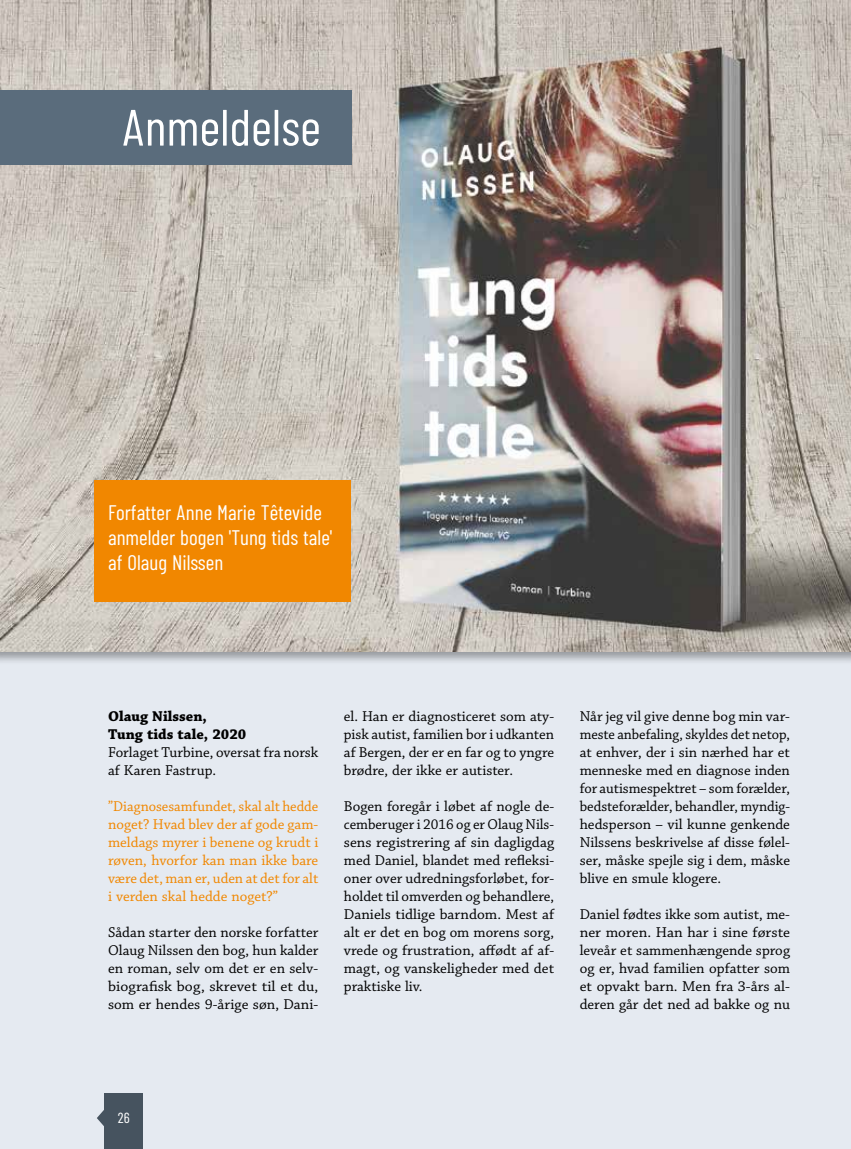
<style>
.page{position:relative;width:851px;height:1149px;background:#fff}
.page>*{position:absolute;margin:0;border:0;box-sizing:border-box;transform-origin:0 0}
.t1{font:51px "Barlow Condensed";color:#fff}
.t2{font:21px/25.2px "Barlow Condensed";color:#fff}
.t3{font:15px/18px "Chaparral Pro";color:#000;text-align:justify}
.t4{font:15px/18px "Chaparral Pro";color:#f18700;text-align:justify}
.t5{font:700 15px/18px "Chaparral Pro";color:#000}
.t6{font:14.55px "Barlow Condensed";color:#fff}
</style>
<div class="page">
<div style="left:0;top:0;width:850px;height:1148px;background:#e5eaf1"></div>
<svg style="left:97px;top:1097px;width:8px;height:51px"></svg>
<div style="left:105px;top:1093px;width:38px;height:55px;background:#46535f"></div>
<div style="left:0;top:0;width:850px;height:665px;background:#000;opacity:.35"></div>
<img style="left:0;top:0;width:850px;height:651px">
<div style="left:0;top:91px;width:351px;height:74px;background:#5a6c7c"></div>
<div style="left:94px;top:480px;width:257px;height:122px;background:#f18700"></div>
<h1 class="t1" style="left:122px;top:95px;width:201px">Anmeldelse</h1>
<h2 class="t2" style="left:108px;top:499px;width:225px">Forfatter Anne Marie Têtevide anmelder bogen 'Tung tids tale' af Olaug Nilssen</h2>
<p class="t5" style="left:108px;top:707px;width:140px">Olaug Nilssen,<br>Tung tids tale, 2020</p>
<p class="t3" style="left:108px;top:743px;width:212px">Forlaget Turbine, oversat fra norsk af Karen Fastrup.</p>
<p class="t4" style="left:108px;top:797px;width:212px">”Diagnosesamfundet, skal alt hedde noget? Hvad blev der af gode gam&shy;meldags myrer i benene og krudt i røven, hvorfor kan man ikke bare være det, man er, uden at det for alt i verden skal hedde noget?”</p>
<p class="t3" style="left:108px;top:923px;width:212px">Sådan starter den norske forfatter Olaug Nilssen den bog, hun kalder en roman, selv om det er en selv&shy;biografisk bog, skrevet til et du, som er hendes 9-årige søn, Dani-</p>
<p class="t3" style="left:344px;top:707px;width:212px">el. Han er diagnosticeret som aty&shy;pisk autist, familien bor i udkanten af Bergen, der er en far og to yngre brødre, der ikke er autister.</p>
<p class="t3" style="left:344px;top:797px;width:212px">Bogen foregår i løbet af nogle de&shy;cemberuger i 2016 og er Olaug Nils&shy;sens registrering af sin dagligdag med Daniel, blandet med refleksi&shy;oner over udredningsforløbet, for&shy;holdet til omverden og behandlere, Daniels tidlige barndom. Mest af alt er det en bog om morens sorg, vrede og frustration, affødt af af&shy;magt, og vanskeligheder med det praktiske liv.</p>
<p class="t3" style="left:579px;top:707px;width:212px">Når jeg vil give denne bog min var&shy;meste anbefaling, skyldes det netop, at enhver, der i sin nærhed har et menneske med en diagnose inden for autismespektret – som forælder, bedsteforælder, behandler, myndig&shy;hedsperson – vil kunne genkende Nilssens beskrivelse af disse følel&shy;ser, måske spejle sig i dem, måske blive en smule klogere.</p>
<p class="t3" style="left:579px;top:905px;width:212px">Daniel fødtes ikke som autist, me&shy;ner moren. Han har i sine første leveår et sammenhængende sprog og er, hvad familien opfatter som et opvakt barn. Men fra 3-års al&shy;deren går det ned ad bakke og nu</p>
<p class="t6" style="left:118px;top:1107px;width:13px">26</p>
</div>
